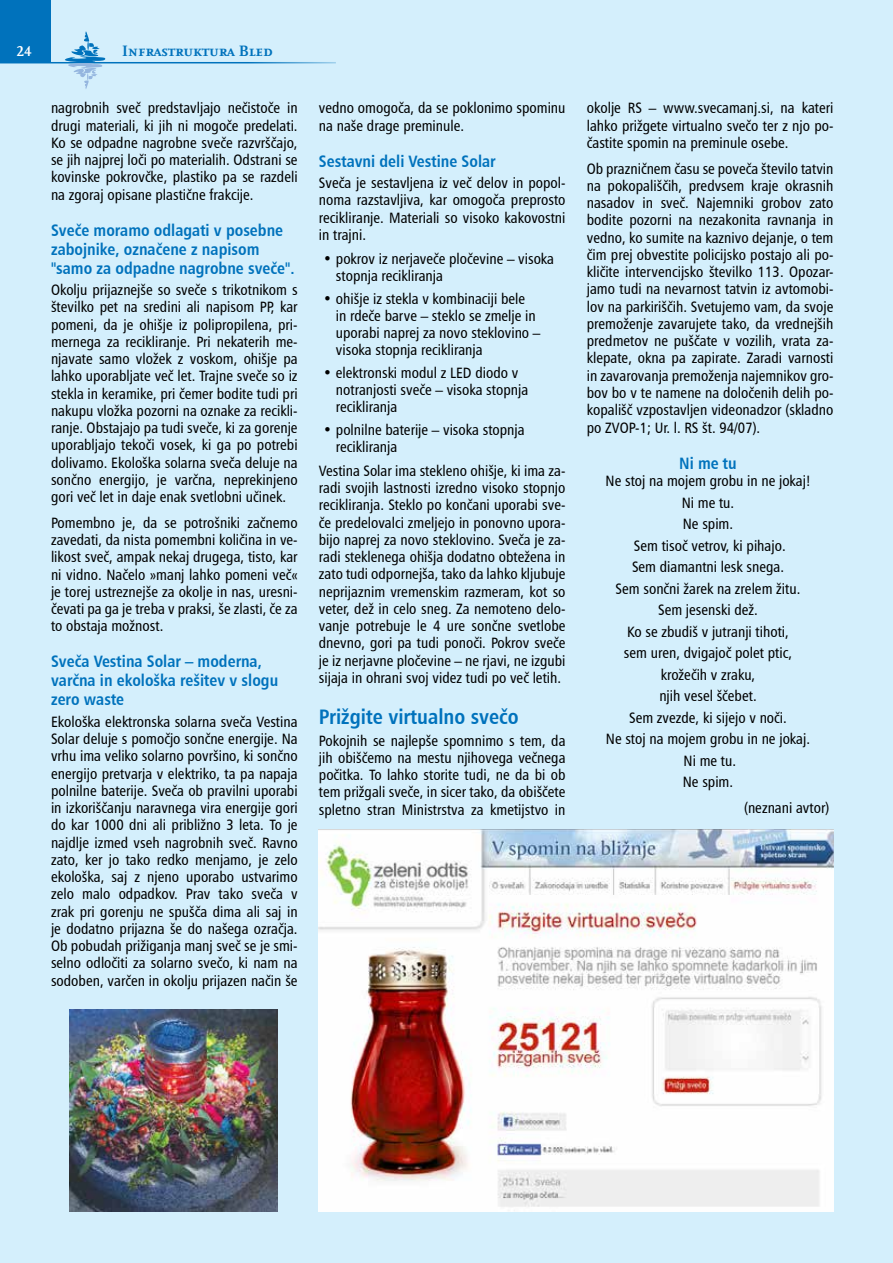
<style>
.page{position:relative;width:893px;height:1263px;background:#d4effc}
.page>*{position:absolute;margin:0;border:0;box-sizing:border-box;transform-origin:0 0}
.t1{font:21px "Humanist 777 BT Bold Condensed B";color:#0072bc}
.t2{font:16.5px/18.9px "Humanist 777 BT Bold Condensed B";color:#0072bc}
.t3{font:700 15.75px "Scala Caps CE";color:#0072bc}
.t4{font:15px/17.2px "Humanist 777 BT Roman Condensed B";color:#000;text-align:justify}
.t5{font:700 15px "Scala Caps CE";color:#fff}
</style>
<div class="page">
<div style="left:0;top:0;width:51px;height:63px;background:#0072bc"></div>
<hr style="left:0;top:62px;width:336px;height:1px;background:#0072bc">
<svg style="left:63px;top:31px;width:43px;height:58px"></svg>
<img style="left:69px;top:1009px;width:209px;height:203px">
<img style="left:319px;top:830px;width:514px;height:382px">
<p class="t5" style="left:17px;top:43px;width:17px">24</p>
<p class="t3" style="left:122px;top:42px;width:152px">Infrastruktura Bled</p>
<p class="t4" style="left:51px;top:99px;width:248px">nagrobnih sveč predstavljajo nečistoče in drugi materiali, ki jih ni mogoče predelati.<br>Ko se odpadne nagrobne sveče razvrščajo, se jih najprej loči po materialih. Odstrani se kovinske pokrovčke, plastiko pa se razdeli na zgoraj opisane plastične frakcije.</p>
<p class="t2" style="left:51px;top:220px;width:245px">Sveče moramo odlagati v posebne zabojnike, označene z napisom "samo za odpadne nagrobne sveče".</p>
<p class="t4" style="left:51px;top:281px;width:248px">Okolju prijaznejše so sveče s trikotnikom s številko pet na sredini ali napisom PP, kar pomeni, da je ohišje iz polipropilena, pri&shy;mernega za recikliranje. Pri nekaterih me&shy;njavate samo vložek z voskom, ohišje pa lahko uporabljate več let. Trajne sveče so iz stekla in keramike, pri čemer bodite tudi pri nakupu vložka pozorni na oznake za recikli&shy;ranje. Obstajajo pa tudi sveče, ki za gorenje uporabljajo tekoči vosek, ki ga po potrebi dolivamo. Ekološka solarna sveča deluje na sončno energijo, je varčna, neprekinjeno gori več let in daje enak svetlobni učinek.</p>
<p class="t4" style="left:51px;top:514px;width:248px">Pomembno je, da se potrošniki začnemo zavedati, da nista pomembni količina in ve&shy;likost sveč, ampak nekaj drugega, tisto, kar ni vidno. Načelo »manj lahko pomeni več« je torej ustreznejše za okolje in nas, uresni&shy;čevati pa ga je treba v praksi, še zlasti, če za to obstaja možnost.</p>
<p class="t2" style="left:51px;top:652px;width:229px">Sveča Vestina Solar – moderna, varčna in ekološka rešitev v slogu zero waste</p>
<p class="t4" style="left:51px;top:713px;width:248px">Ekološka elektronska solarna sveča Vestina Solar deluje s pomočjo sončne energije. Na vrhu ima veliko solarno površino, ki sončno energijo pretvarja v elektriko, ta pa napaja polnilne baterije. Sveča ob pravilni uporabi in izkoriščanju naravnega vira energije gori do kar 1000 dni ali približno 3 leta. To je najdlje izmed vseh nagrobnih sveč. Ravno zato, ker jo tako redko menjamo, je zelo ekološka, saj z njeno uporabo ustvarimo zelo malo odpadkov. Prav tako sveča v zrak pri gorenju ne spušča dima ali saj in je dodatno prijazna še do našega ozračja.<br>Ob pobudah prižiganja manj sveč se je smi&shy;selno odločiti za solarno svečo, ki nam na sodoben, varčen in okolju prijazen način še</p>
<p class="t4" style="left:319px;top:99px;width:248px">vedno omogoča, da se poklonimo spominu na naše drage preminule.</p>
<p class="t2" style="left:319px;top:151px;width:178px">Sestavni deli Vestine Solar</p>
<p class="t4" style="left:319px;top:174px;width:248px">Sveča je sestavljena iz več delov in popol&shy;noma razstavljiva, kar omogoča preprosto recikliranje. Materiali so visoko kakovostni in trajni.</p>
<p class="t4" style="left:336px;top:250px;width:220px;text-indent:-13px">• pokrov iz nerjaveče pločevine – visoka stopnja recikliranja</p>
<p class="t4" style="left:336px;top:289px;width:206px;text-align:left;text-indent:-13px">• ohišje iz stekla v kombinaciji bele<br>in rdeče barve – steklo se zmelje in uporabi naprej za novo steklovino – visoka stopnja recikliranja</p>
<p class="t4" style="left:336px;top:364px;width:194px;text-align:left;text-indent:-13px">• elektronski modul z LED diodo v notranjosti sveče – visoka stopnja recikliranja</p>
<p class="t4" style="left:336px;top:420px;width:190px;text-indent:-13px">• polnilne baterije – visoka stopnja recikliranja</p>
<p class="t4" style="left:319px;top:462px;width:248px">Vestina Solar ima stekleno ohišje, ki ima za&shy;radi svojih lastnosti izredno visoko stopnjo recikliranja. Steklo po končani uporabi sve&shy;če predelovalci zmeljejo in ponovno upora&shy;bijo naprej za novo steklovino. Sveča je za&shy;radi steklenega ohišja dodatno obtežena in zato tudi odpornejša, tako da lahko kljubuje neprijaznim vremenskim razmeram, kot so veter, dež in celo sneg. Za nemoteno delo&shy;vanje potrebuje le 4 ure sončne svetlobe dnevno, gori pa tudi ponoči. Pokrov sveče je iz nerjavne pločevine – ne rjavi, ne izgubi sijaja in ohrani svoj videz tudi po več letih.</p>
<h1 class="t1" style="left:319px;top:703px;width:201px">Prižgite virtualno svečo</h1>
<p class="t4" style="left:319px;top:731px;width:248px">Pokojnih se najlepše spomnimo s tem, da jih obiščemo na mestu njihovega večnega počitka. To lahko storite tudi, ne da bi ob tem prižgali sveče, in sicer tako, da obiščete spletno stran Ministrstva za kmetijstvo in</p>
<p class="t4" style="left:587px;top:99px;width:248px">okolje RS – www.svecamanj.si, na kateri lahko prižgete virtualno svečo ter z njo po&shy;častite spomin na preminule osebe.</p>
<p class="t4" style="left:587px;top:160px;width:248px">Ob prazničnem času se poveča število tatvin na pokopališčih, predvsem kraje okrasnih nasadov in sveč. Najemniki grobov zato bodite pozorni na nezakonita ravnanja in vedno, ko sumite na kaznivo dejanje, o tem čim prej obvestite policijsko postajo ali po&shy;kličite intervencijsko številko 113. Opozar&shy;jamo tudi na nevarnost tatvin iz avtomobi&shy;lov na parkiriščih. Svetujemo vam, da svoje premoženje zavarujete tako, da vrednejših predmetov ne puščate v vozilih, vrata za&shy;klepate, okna pa zapirate. Zaradi varnosti in zavarovanja premoženja najemnikov gro&shy;bov bo v te namene na določenih delih po&shy;kopališč vzpostavljen videonadzor (skladno po ZVOP-1; Ur. l. RS št. 94/07).</p>
<p class="t2" style="left:679px;top:453px;width:59px">Ni me tu</p>
<p class="t4" style="left:606px;top:470px;width:206px;line-height:21.5px;text-align:center">Ne stoj na mojem grobu in ne jokaj!<br>Ni me tu.<br>Ne spim.<br>Sem tisoč vetrov, ki pihajo.<br>Sem diamantni lesk snega.<br>Sem sončni žarek na zrelem žitu.<br>Sem jesenski dež.<br>Ko se zbudiš v jutranji tihoti,<br>sem uren, dvigajoč polet ptic, krožečih v zraku,<br>njih vesel ščebet.<br>Sem zvezde, ki sijejo v noči.<br>Ne stoj na mojem grobu in ne jokaj.<br>Ni me tu.<br>Ne spim.</p>
<p class="t4" style="left:744px;top:799px;width:87px">(neznani avtor)</p>
</div>
